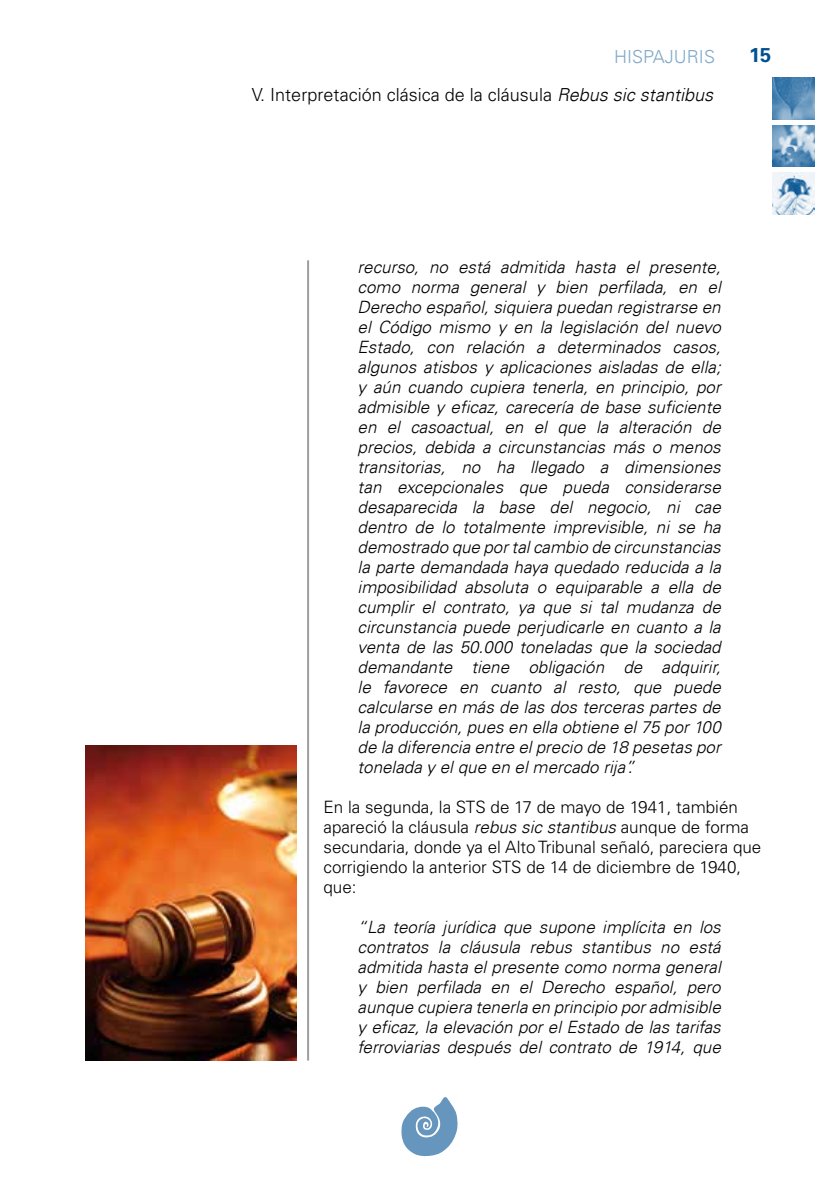
<style>
.page{position:relative;width:840px;height:1191px;background:#fff}
.page>*{position:absolute;margin:0;border:0;box-sizing:border-box;transform-origin:0 0}
.t1{font:700 20px "Univers";color:#005192}
.t2{font:300 18px "Univers";color:#000}
.t3{font:300 18px "Univers LT";color:#80a8c8}
.t4{font:italic 300 17px/20px "Univers LT";color:#000;text-align:justify}
.t5{font:300 17px/20px "Univers";color:#000}
.s1{font-family:"Univers LT";font-style:italic}
</style>
<div class="page">
<svg style="left:401px;top:1097px;width:57px;height:59px"></svg>
<img style="left:772px;top:77px;width:42px;height:42px">
<img style="left:772px;top:125px;width:42px;height:42px">
<img style="left:772px;top:172px;width:42px;height:42px">
<hr style="left:307px;top:260px;width:2px;height:800px;background:#9c9e9f">
<img style="left:85px;top:746px;width:212px;height:314px">
<p class="t3" style="left:614px;top:46px;width:102px">HISPAJURIS</p>
<p class="t1" style="left:748px;top:44px;width:24px">15</p>
<p class="t2" style="left:251px;top:84px;width:463px">V. Interpretación clásica de la cláusula <span class="s1">Rebus sic stantibus</span></p>
<p class="t4" style="left:357px;top:257px;width:364px">recurso, no está admitida hasta el presente, como norma general y bien perfilada, en el Derecho español, siquiera puedan registrarse en el Código mismo y en la legislación del nuevo Estado, con relación a determinados casos, algunos atisbos y aplicaciones aisladas de ella; y aún cuando cupiera tenerla, en principio, por admisible y eficaz, carecería de base suficiente en el casoactual, en el que la alteración de precios, debida a circunstancias más o menos transitorias, no ha llegado a dimensiones tan excepcionales que pueda considerarse desaparecida la base del negocio, ni cae dentro de lo totalmente imprevisible, ni se ha demostrado que por tal cambio de circunstancias la parte demandada haya quedado reducida a la imposibilidad absoluta o equiparable a ella de cumplir el contrato, ya que si tal mudanza de circunstancia puede perjudicarle en cuanto a la venta de las 50.000 toneladas que la sociedad demandante tiene obligación de adquirir, le favorece en cuanto al resto, que puede calcularse en más de las dos terceras partes de la producción, pues en ella obtiene el 75 por 100 de la diferencia entre el precio de 18 pesetas por tonelada y el que en el mercado rija”.</p>
<p class="t5" style="left:323px;top:797px;width:439px">En la segunda, la STS de 17 de mayo de 1941, también apareció la cláusula <span class="s1">rebus sic stantibus</span> aunque de forma secundaria, donde ya el Alto Tribunal señaló, pareciera que corrigiendo la anterior STS de 14 de diciembre de 1940, que:</p>
<p class="t4" style="left:357px;top:917px;width:364px">“La teoría jurídica que supone implícita en los contratos la cláusula rebus stantibus no está admitida hasta el presente como norma general y bien perfilada en el Derecho español, pero aunque cupiera tenerla en principio por admisible y eficaz, la elevación por el Estado de las tarifas ferroviarias después del contrato de 1914, que</p>
</div>
